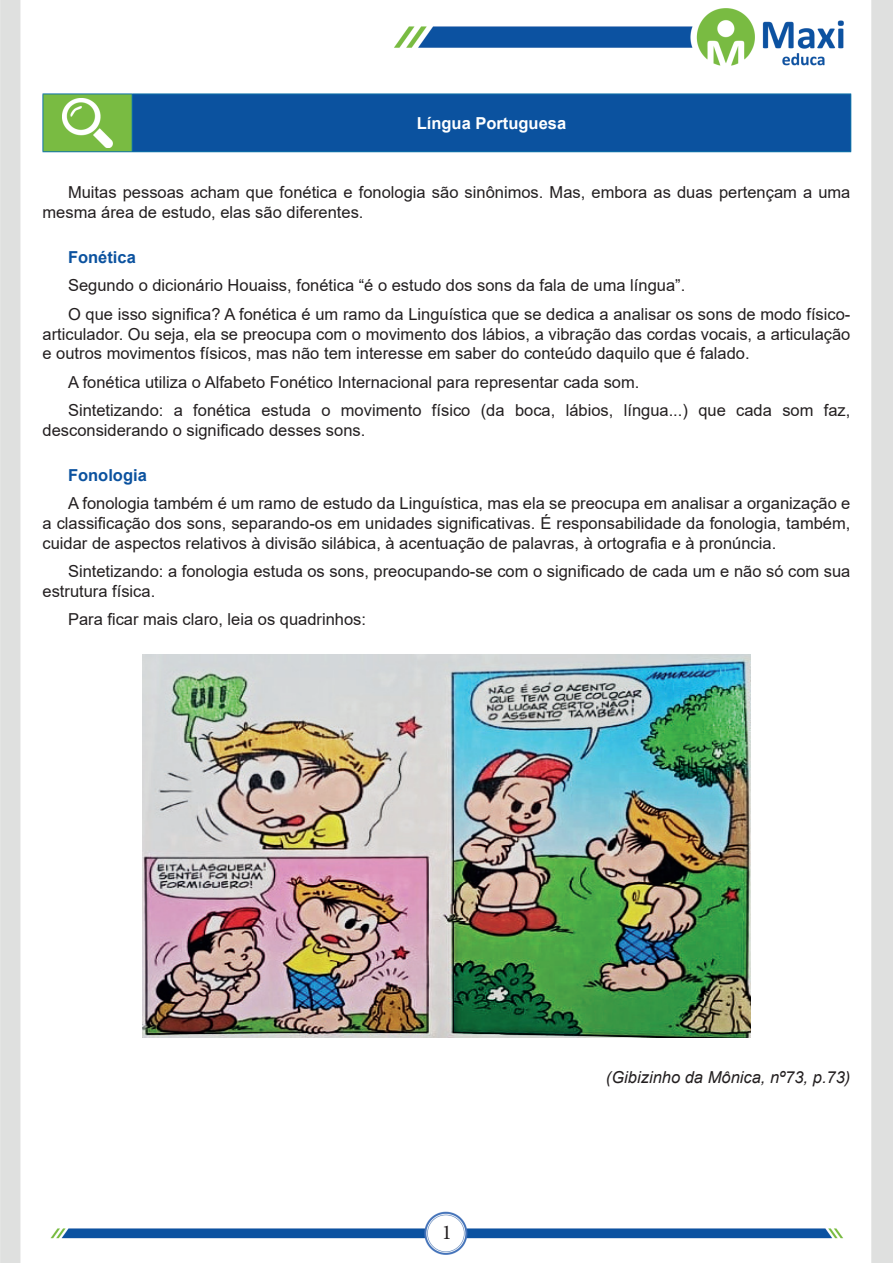
<style>
.page{position:relative;width:893px;height:1263px;background:#fff}
.page>*{position:absolute;margin:0;border:0;box-sizing:border-box;transform-origin:0 0}
.t1{font:21px "Minion Pro";color:#231f20}
.t2{font:16.5px/19.8px "Arial";color:#231f20}
.t3{font:italic 16.5px "Arial";color:#231f20}
.t4{font:700 16.5px "Arial";color:#0b529f}
.t5{font:700 16.5px "Arial";color:#fff}
</style>
<div class="page">
<img style="left:0;top:0;width:893px;height:1263px">
<div style="left:43px;top:94px;width:89px;height:58px;background:#79bb42"></div>
<div style="left:132px;top:94px;width:719px;height:58px;background:#0b529f"></div>
<hr style="left:43px;top:94px;width:89px;height:1px;background:#0f73a9">
<hr style="left:43px;top:94px;width:1px;height:57px;background:#0f73a9">
<hr style="left:43px;top:151px;width:89px;height:1px;background:#0f73a9">
<hr style="left:132px;top:94px;width:719px;height:1px;background:#0f73a9">
<hr style="left:132px;top:94px;width:1px;height:57px;background:#0f73a9">
<hr style="left:850px;top:94px;width:1px;height:57px;background:#0f73a9">
<hr style="left:132px;top:151px;width:719px;height:1px;background:#0f73a9">
<img style="left:62px;top:98px;width:51px;height:49px">
<img style="left:143px;top:654px;width:607px;height:384px">
<p class="t5" style="left:417px;top:111px;width:151px">Língua Portuguesa</p>
<p class="t2" style="left:43px;top:182px;width:809px;text-indent:26px">Muitas pessoas acham que fonética e fonologia são sinônimos. Mas, embora as duas pertençam a uma mesma área de estudo, elas são diferentes.</p>
<p class="t4" style="left:68px;top:246px;width:69px">Fonética</p>
<p class="t2" style="left:68px;top:271px;width:784px;line-height:28.3px">Segundo o dicionário Houaiss, fonética “é o estudo dos sons da fala de uma língua”.<br>O que isso significa? A fonética é um ramo da Linguística que se dedica a analisar os sons de modo físico-</p>
<p class="t2" style="left:43px;top:324px;width:809px">articulador. Ou seja, ela se preocupa com o movimento dos lábios, a vibração das cordas vocais, a articulação e outros movimentos físicos, mas não tem interesse em saber do conteúdo daquilo que é falado.</p>
<p class="t2" style="left:68px;top:368px;width:784px;line-height:28.3px">A fonética utiliza o Alfabeto Fonético Internacional para representar cada som.<br>Sintetizando: a fonética estuda o movimento físico (da boca, lábios, língua...) que cada som faz,</p>
<p class="t2" style="left:43px;top:420px;width:324px">desconsiderando o significado desses sons.</p>
<p class="t4" style="left:68px;top:464px;width:80px">Fonologia</p>
<p class="t2" style="left:43px;top:494px;width:809px;text-align:justify;text-indent:26px">A fonologia também é um ramo de estudo da Linguística, mas ela se preocupa em analisar a organização e a classificação dos sons, separando-os em unidades significativas. É responsabilidade da fonologia, também, cuidar de aspectos relativos à divisão silábica, à acentuação de palavras, à ortografia e à pronúncia.</p>
<p class="t2" style="left:43px;top:561px;width:809px;text-indent:26px">Sintetizando: a fonologia estuda os sons, preocupando-se com o significado de cada um e não só com sua estrutura física.</p>
<p class="t2" style="left:68px;top:610px;width:300px">Para ficar mais claro, leia os quadrinhos:</p>
<p class="t1" style="left:442px;top:1218px;width:12px">1</p>
<p class="t3" style="left:606px;top:1066px;width:246px">(Gibizinho da Mônica, nº73, p.73)</p>
</div>
